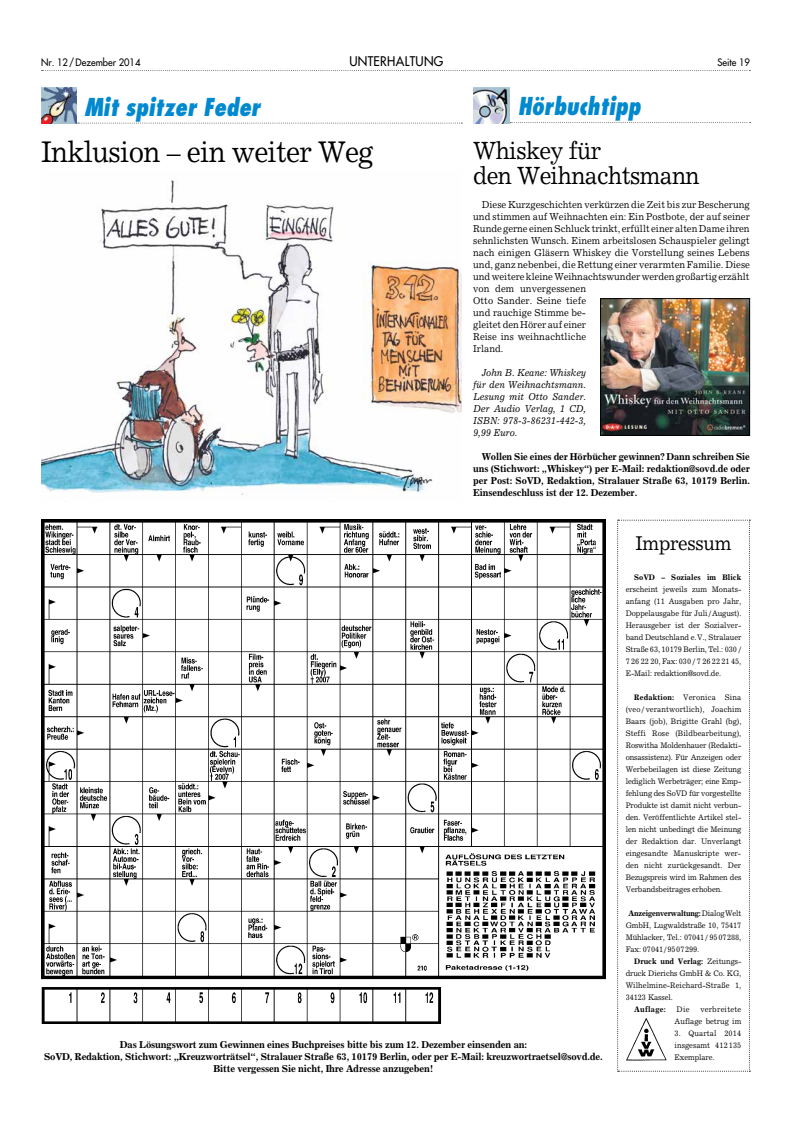
<style>
.page{position:relative;width:791px;height:1134px;background:#fff}
.page>*{position:absolute;margin:0;border:0;box-sizing:border-box;transform-origin:0 0}
.t1{font:30px "Excelsior";letter-spacing:-.025em;color:#000;scale:.93 1}
.t2{font:25px/25px "Excelsior";letter-spacing:-.025em;color:#000;scale:.93 1}
.t3{font:italic 800 condensed 24px "Futura";color:#0089cf;scale:.93 1}
.t4{font:20px "Excelsior";letter-spacing:-.015em;color:#000;scale:.94 1}
.t5{font:13px "Futura";letter-spacing:.025em;color:#000;scale:.94 1}
.t6{font:10px/12px "Excelsior";color:#000;scale:.94 1}
.t7{font:700 10px/12px "Excelsior";letter-spacing:-.02em;color:#000;text-align:center;scale:.96 1}
.t8{font:700 10px/12px "Excelsior";letter-spacing:-.02em;color:#000;text-align:justify;scale:.94 1}
.t9{font:italic 10px/12px "Excelsior";letter-spacing:-.01em;color:#000;text-align:justify;scale:.94 1}
.t10{font:10px "Futura";color:#000;scale:.94 1}
.t11{font:8px/12px "Excelsior";letter-spacing:-.015em;color:#000;text-align:justify;scale:.94 1}
.t12{font:700 8px "Excelsior";letter-spacing:-.015em;color:#000;scale:.94 1}
.t13{font:8px "Excelsior";letter-spacing:.005em;color:#000;scale:.94 1}
.t14{font:700 8px "Excelsior";letter-spacing:.03em;color:#000;scale:.94 1}
.s1{font-weight:700}
.s2{font-weight:400}
</style>
<div class="page">
<svg style="left:510px;top:122px;width:241px;height:1px"></svg>
<img style="left:473px;top:88px;width:36px;height:35px">
<img style="left:41px;top:520px;width:565px;height:504px">
<svg style="left:617px;top:520px;width:133px;height:552px"></svg>
<img style="left:41px;top:88px;width:36px;height:36px">
<svg style="left:78px;top:123px;width:384px;height:1px"></svg>
<img style="left:41px;top:180px;width:421px;height:315px">
<img style="left:602px;top:300px;width:146px;height:134px">
<div style="left:600px;top:298px;width:150px;height:138px;border:1px solid #000"></div>
<img style="left:626px;top:1017px;width:41px;height:44px">
<svg style="left:42px;top:70px;width:708px;height:1px"></svg>
<p class="t10" style="left:41px;top:56px;width:107px">Nr. 12/Dezember 2014</p>
<p class="t5" style="left:349px;top:52px;width:102px">UNTERHALTUNG</p>
<p class="t10" style="left:717px;top:56px;width:36px">Seite 19</p>
<p class="t3" style="left:85px;top:92px;width:191px">Mit spitzer Feder</p>
<p class="t1" style="left:41px;top:134px;width:359px">Inklusion – ein weiter Weg</p>
<p class="t3" style="left:518px;top:91px;width:134px">Hörbuchtipp</p>
<p class="t2" style="left:473px;top:138px;width:245px">Whiskey für<br>den Weihnachtsmann</p>
<p class="t6" style="left:473px;top:198px;width:296px;text-indent:9px">Diese Kurzgeschichten verkürzen die Zeit bis zur Bescherung und stimmen auf Weihnachten ein: Ein Postbote, der auf seiner Runde gerne einen Schluck trinkt, erfüllt einer alten Dame ihren sehnlichsten Wunsch. Einem arbeitslosen Schauspieler gelingt nach einigen Gläsern Whiskey die Vorstellung seines Lebens und, ganz nebenbei, die Rettung einer verarmten Familie. Diese und weitere kleine Weihnachtswunder werden großartig erzählt von dem unvergessenen<br>Otto Sander. Seine tiefe<br>und rauchige Stimme be-<br>gleitet den Hörer auf einer<br>Reise ins weihnachtliche<br>Irland.</p>
<p class="t9" style="left:473px;top:366px;width:122px;text-indent:9px">John B. Keane: Whiskey für den Weihnachtsmann.<br>Lesung mit Otto Sander.<br>Der Audio Verlag, 1 CD, ISBN: 978-3-86231-442-3, 9,99 Euro.</p>
<p class="t8" style="left:473px;top:450px;width:296px;text-indent:9px">Wollen Sie eines der Hörbücher gewinnen? Dann schreiben Sie uns (Stichwort: „Whiskey“) per E-Mail: redaktion@sovd.de oder per Post: SoVD, Redaktion, Stralauer Straße 63, 10179 Berlin.<br>Einsendeschluss ist der 12. Dezember.</p>
<p class="t4" style="left:635px;top:531px;width:104px">Impressum</p>
<p class="t7" style="left:44px;top:1038px;width:584px">Das Lösungswort zum Gewinnen eines Buchpreises bitte bis zum 12. Dezember einsenden an:<br>SoVD, Redaktion, Stichwort: „Kreuzworträtsel“, Stralauer Straße 63, 10179 Berlin, oder per E-Mail: kreuzwortraetsel@sovd.de.<br>Bitte vergessen Sie nicht, Ihre Adresse anzugeben!</p>
<p class="t11" style="left:626px;top:571px;width:125px;text-indent:8px"><span class="s1">SoVD – Soziales im Blick </span>erscheint jeweils zum Monats&shy;anfang (11 Ausgaben pro Jahr, Doppelausgabe für Juli/August).<br>Herausgeber ist der Sozialver&shy;band Deutschland e.V., Stralauer Straße 63, 10179 Berlin, Tel.: 030 / 7 26 22 20, Fax: 030 / 7 26 22 21 45, E-Mail: redaktion@sovd.de.</p>
<p class="t11" style="left:626px;top:691px;width:125px;text-indent:9px"><span class="s1">Redaktion:</span> Veronica Sina (veo / verantwortlich), Joachim Baars (job), Brigitte Grahl (bg), Steffi Rose (Bildbearbeitung), Roswitha Moldenhauer (Redakti&shy;onsassistenz). Für Anzeigen oder Werbebeilagen ist diese Zeitung lediglich Werbeträger; eine Emp&shy;fehlung des SoVD für vorgestellte Produkte ist damit nicht verbun&shy;den. Veröffentlichte Artikel stel&shy;len nicht unbedingt die Meinung der Redaktion dar. Unverlangt eingesandte Manuskripte wer&shy;den nicht zurückgesandt. Der Bezugspreis wird im Rahmen des Verbandsbeitrages erhoben.</p>
<p class="t12" style="left:628px;top:908px;width:122px">Anzeigenverwaltung: <span class="s2">Dialog Welt</span></p>
<p class="t11" style="left:626px;top:919px;width:125px">GmbH, Lugwaldstraße 10, 75417</p>
<p class="t11" style="left:626px;top:931px;width:125px">Mühlacker, Tel.: 07041/ 9507288,</p>
<p class="t11" style="left:626px;top:943px;width:80px">Fax: 07041/9507299.</p>
<p class="t12" style="left:634px;top:956px;width:116px">Druck und Verlag: <span class="s2">Zeitungs-</span></p>
<p class="t11" style="left:626px;top:967px;width:125px">druck Dierichs GmbH &amp; Co. KG,</p>
<p class="t13" style="left:626px;top:980px;width:124px">Wilhelmine-Reichard-Straße 1,</p>
<p class="t11" style="left:626px;top:991px;width:52px">34123 Kassel.</p>
<p class="t14" style="left:634px;top:1004px;width:35px">Auflage:</p>
<p class="t11" style="left:677px;top:1003px;width:15px">Die</p>
<p class="t11" style="left:675px;top:1003px;width:73px;text-align:right">verbreitete<br>Auflage betrug im</p>
<p class="t11" style="left:675px;top:1027px;width:72px">3. Quartal 2014 insgesamt 412135<br>Exemplare.</p>
</div>
